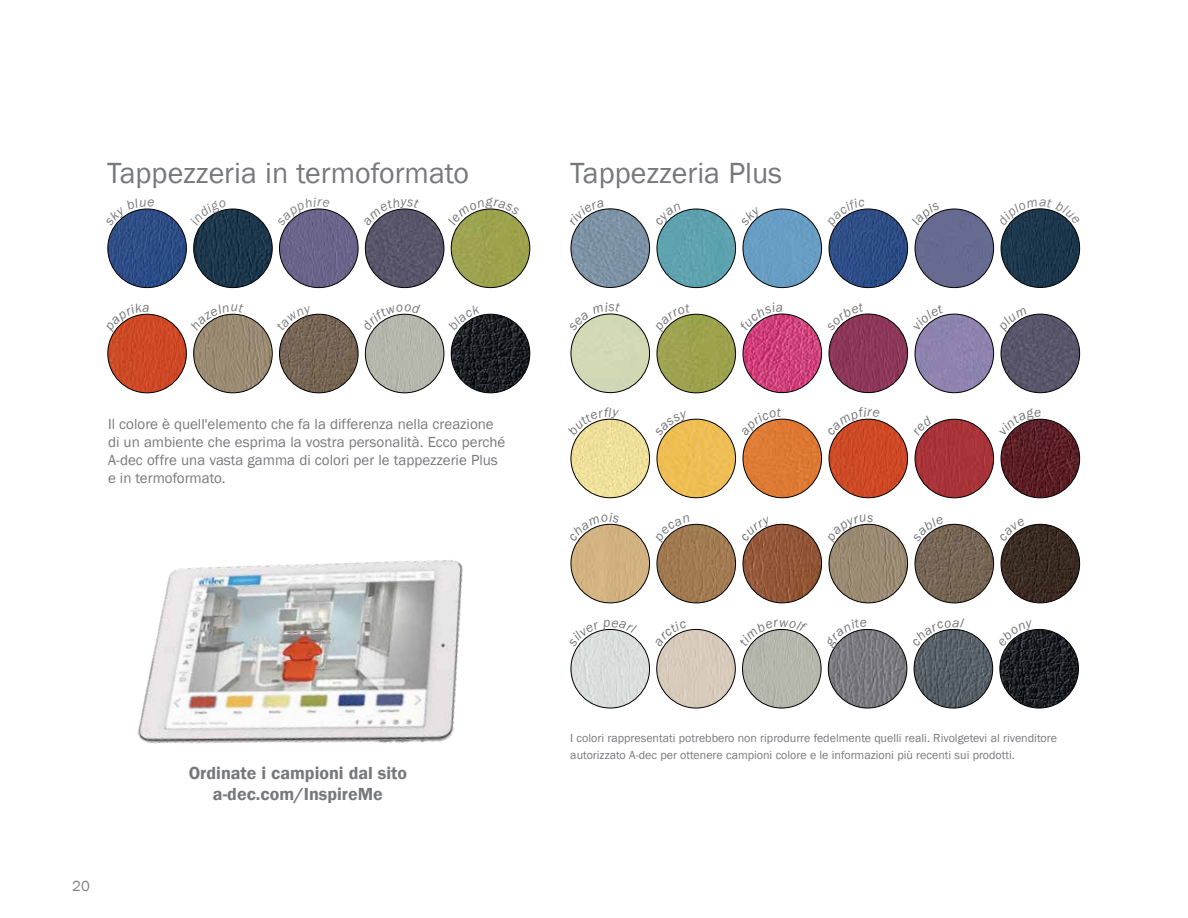
<style>
.page{position:relative;width:1188px;height:918px;background:#fff}
.page>*{position:absolute;margin:0;border:0;box-sizing:border-box;transform-origin:0 0}
.t1{font:30px "Franklin Gothic";color:#77787b}
.t2{font:600 18px/21px "Franklin Gothic";color:#77787b;text-align:center}
.t3{font:15px/18px "Franklin Gothic";color:#77787b}
.t4{font:15px "Franklin Gothic";color:#808285}
.t5{font:12px/16.5px "Franklin Gothic";color:#77787b}
</style>
<div class="page">
<img style="left:571px;top:629px;width:79px;height:79px;border-radius:39px">
<img style="left:657px;top:524px;width:79px;height:79px;border-radius:39px">
<div style="left:657px;top:524px;width:79px;height:79px;border:1px solid #000;border-radius:50%"></div>
<div style="left:657px;top:629px;width:78px;height:79px;background:#d7caba;border-radius:39px"></div>
<div style="left:656px;top:629px;width:80px;height:79px;border:1px solid #000;border-radius:50%"></div>
<img style="left:743px;top:524px;width:79px;height:79px;border-radius:39px">
<div style="left:743px;top:524px;width:79px;height:79px;border:1px solid #000;border-radius:50%"></div>
<img style="left:1001px;top:524px;width:79px;height:79px;border-radius:39px">
<div style="left:1001px;top:524px;width:79px;height:79px;border:1px solid #000;border-radius:50%"></div>
<img style="left:829px;top:314px;width:79px;height:79px;border-radius:39px">
<div style="left:829px;top:314px;width:79px;height:79px;border:1px solid #000;border-radius:50%"></div>
<img style="left:743px;top:314px;width:79px;height:79px;border-radius:39px">
<img style="left:915px;top:314px;width:79px;height:79px;border-radius:39px">
<div style="left:915px;top:314px;width:79px;height:79px;border:1px solid #000;border-radius:50%"></div>
<div style="left:571px;top:314px;width:79px;height:79px;background:#d2d8b5;border-radius:39px"></div>
<img style="left:914px;top:629px;width:79px;height:79px;border-radius:39px">
<img style="left:657px;top:314px;width:79px;height:79px;border-radius:39px">
<div style="left:657px;top:314px;width:79px;height:79px;border:1px solid #000;border-radius:50%"></div>
<img style="left:1000px;top:629px;width:78px;height:79px;border-radius:39px">
<div style="left:999px;top:629px;width:80px;height:79px;border:1px solid #000;border-radius:50%"></div>
<img style="left:657px;top:419px;width:79px;height:79px;border-radius:39px">
<div style="left:657px;top:419px;width:79px;height:79px;border:1px solid #000;border-radius:50%"></div>
<div style="left:743px;top:209px;width:79px;height:79px;background:#689ec4;border-radius:39px"></div>
<div style="left:743px;top:209px;width:79px;height:79px;border:1px solid #000;border-radius:50%"></div>
<img style="left:571px;top:209px;width:79px;height:78px;border-radius:39px">
<div style="left:571px;top:209px;width:79px;height:79px;border:1px solid #000;border-radius:50%"></div>
<img style="left:829px;top:209px;width:79px;height:79px;border-radius:39px">
<div style="left:829px;top:209px;width:79px;height:79px;border:1px solid #000;border-radius:50%"></div>
<img style="left:829px;top:524px;width:79px;height:79px;border-radius:39px">
<img style="left:915px;top:524px;width:79px;height:79px;border-radius:39px">
<div style="left:915px;top:524px;width:79px;height:79px;border:1px solid #000;border-radius:50%"></div>
<div style="left:915px;top:419px;width:79px;height:79px;background:#a83339;border-radius:39px"></div>
<div style="left:915px;top:419px;width:79px;height:79px;border:1px solid #000;border-radius:50%"></div>
<img style="left:1001px;top:419px;width:79px;height:79px;border-radius:39px">
<img style="left:1001px;top:314px;width:79px;height:79px;border-radius:39px">
<div style="left:1001px;top:314px;width:79px;height:79px;border:1px solid #000;border-radius:50%"></div>
<div style="left:657px;top:209px;width:79px;height:79px;background:#5ea2af;border-radius:39px"></div>
<div style="left:657px;top:209px;width:79px;height:79px;border:1px solid #000;border-radius:50%"></div>
<img style="left:828px;top:629px;width:79px;height:79px;border-radius:39px">
<img style="left:1001px;top:209px;width:79px;height:78px;border-radius:39px">
<img style="left:571px;top:524px;width:79px;height:79px;border-radius:39px">
<img style="left:829px;top:419px;width:79px;height:79px;border-radius:39px">
<img style="left:743px;top:419px;width:79px;height:79px;border-radius:39px">
<img style="left:571px;top:419px;width:79px;height:79px;border-radius:39px">
<img style="left:743px;top:629px;width:78px;height:79px;border-radius:39px">
<div style="left:915px;top:209px;width:79px;height:79px;background:#676b91;border-radius:39px"></div>
<div style="left:915px;top:209px;width:79px;height:79px;border:1px solid #000;border-radius:50%"></div>
<img style="left:194px;top:209px;width:78px;height:79px;border-radius:39px">
<div style="left:193px;top:209px;width:80px;height:79px;border:1px solid #000;border-radius:50%"></div>
<img style="left:280px;top:314px;width:78px;height:79px;border-radius:39px">
<div style="left:279px;top:314px;width:79px;height:79px;border:1px solid #000;border-radius:50%"></div>
<img style="left:365px;top:209px;width:79px;height:79px;border-radius:39px">
<img style="left:365px;top:314px;width:79px;height:79px;border-radius:39px">
<img style="left:108px;top:209px;width:78px;height:79px;border-radius:39px">
<img style="left:108px;top:314px;width:78px;height:79px;border-radius:39px">
<img style="left:451px;top:314px;width:79px;height:79px;border-radius:39px">
<div style="left:451px;top:314px;width:79px;height:79px;border:1px solid #000;border-radius:50%"></div>
<img style="left:451px;top:209px;width:79px;height:79px;border-radius:39px">
<img style="left:280px;top:209px;width:78px;height:79px;border-radius:39px">
<img style="left:194px;top:314px;width:78px;height:79px;border-radius:39px">
<img style="left:137px;top:560px;width:326px;height:184px">
<svg style="left:577px;top:628px;width:60px;height:19px"></svg>
<svg style="left:662px;top:524px;width:28px;height:19px"></svg>
<svg style="left:663px;top:630px;width:24px;height:17px"></svg>
<svg style="left:749px;top:525px;width:22px;height:16px"></svg>
<svg style="left:1007px;top:527px;width:18px;height:14px"></svg>
<svg style="left:835px;top:313px;width:29px;height:18px"></svg>
<svg style="left:749px;top:313px;width:34px;height:18px"></svg>
<svg style="left:921px;top:315px;width:23px;height:16px"></svg>
<svg style="left:577px;top:313px;width:43px;height:18px"></svg>
<svg style="left:921px;top:628px;width:43px;height:18px"></svg>
<svg style="left:662px;top:314px;width:28px;height:19px"></svg>
<svg style="left:1006px;top:629px;width:27px;height:17px"></svg>
<svg style="left:663px;top:419px;width:25px;height:18px"></svg>
<svg style="left:749px;top:214px;width:13px;height:12px"></svg>
<svg style="left:577px;top:208px;width:27px;height:18px"></svg>
<svg style="left:835px;top:208px;width:30px;height:19px"></svg>
<svg style="left:834px;top:523px;width:39px;height:20px"></svg>
<svg style="left:921px;top:525px;width:23px;height:17px"></svg>
<svg style="left:921px;top:425px;width:11px;height:11px"></svg>
<svg style="left:1007px;top:418px;width:34px;height:18px"></svg>
<svg style="left:1006px;top:316px;width:21px;height:17px"></svg>
<svg style="left:663px;top:211px;width:18px;height:15px"></svg>
<svg style="left:833px;top:628px;width:34px;height:20px"></svg>
<svg style="left:1007px;top:208px;width:66px;height:18px"></svg>
<svg style="left:577px;top:523px;width:42px;height:18px"></svg>
<svg style="left:835px;top:418px;width:45px;height:18px"></svg>
<svg style="left:749px;top:418px;width:33px;height:18px"></svg>
<svg style="left:577px;top:418px;width:42px;height:18px"></svg>
<svg style="left:749px;top:628px;width:59px;height:18px"></svg>
<svg style="left:921px;top:211px;width:19px;height:15px"></svg>
<svg style="left:200px;top:209px;width:26px;height:17px"></svg>
<svg style="left:286px;top:314px;width:26px;height:17px"></svg>
<svg style="left:372px;top:208px;width:48px;height:18px"></svg>
<svg style="left:372px;top:313px;width:48px;height:18px"></svg>
<svg style="left:114px;top:208px;width:40px;height:18px"></svg>
<svg style="left:113px;top:313px;width:36px;height:20px"></svg>
<svg style="left:458px;top:315px;width:22px;height:16px"></svg>
<svg style="left:457px;top:208px;width:63px;height:18px"></svg>
<svg style="left:286px;top:208px;width:44px;height:18px"></svg>
<svg style="left:200px;top:313px;width:44px;height:18px"></svg>
<h1 class="t1" style="left:107px;top:154px;width:364px">Tappezzeria in termoformato</h1>
<h1 class="t1" style="left:570px;top:154px;width:213px">Tappezzeria Plus</h1>
<p class="t3" style="left:108px;top:416px;width:399px">Il colore è quell'elemento che fa la differenza nella creazione di un ambiente che esprima la vostra personalità. Ecco perché A-dec offre una vasta gamma di colori per le tappezzerie Plus e in termoformato.</p>
<p class="t4" style="left:72px;top:877px;width:19px">20</p>
<p class="t2" style="left:189px;top:763px;width:220px">Ordinate i campioni dal sito a-dec.com/InspireMe</p>
<p class="t5" style="left:570px;top:730px;width:488px">I colori rappresentati potrebbero non riprodurre fedelmente quelli reali. Rivolgetevi al rivenditore autorizzato A-dec per ottenere campioni colore e le informazioni più recenti sui prodotti.</p>
</div>
